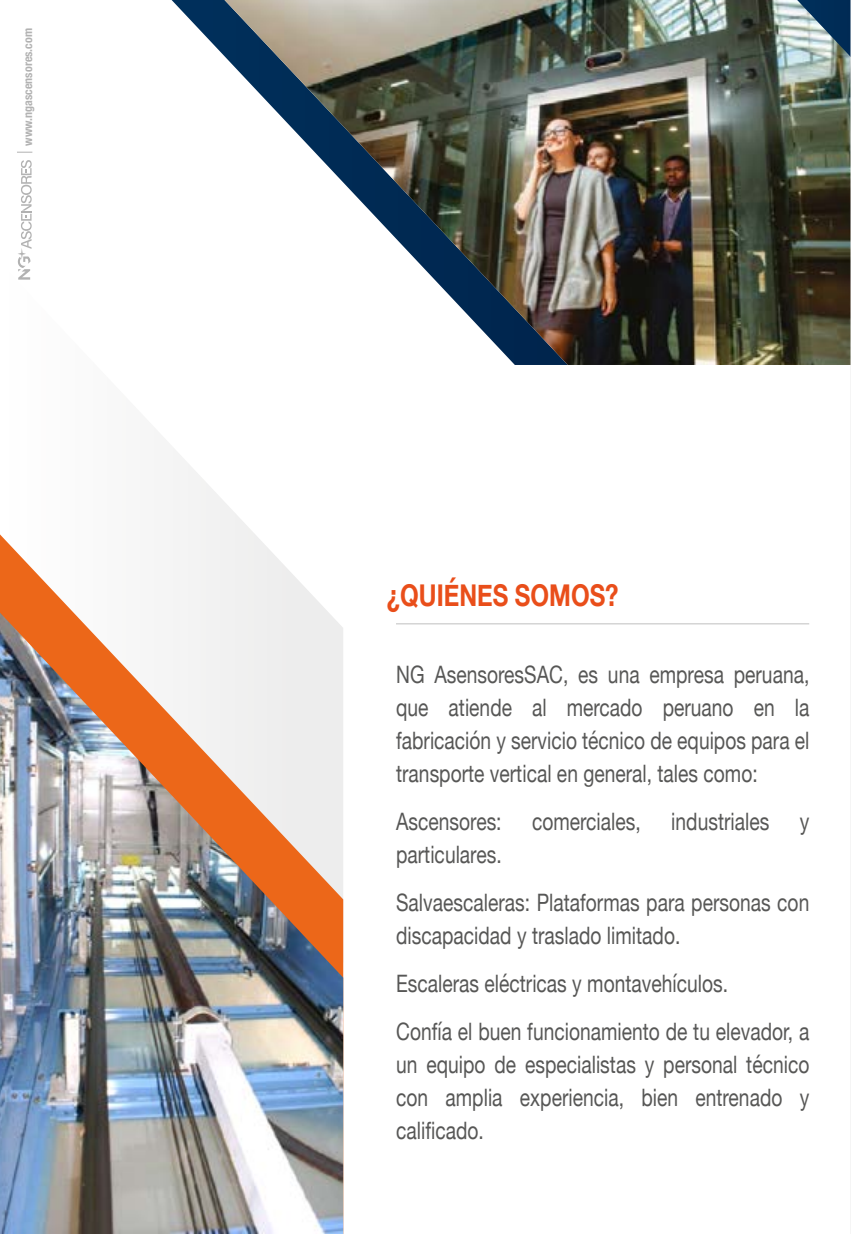
<style>
.page{position:relative;width:851px;height:1234px;background:#fff}
.page>*{position:absolute;margin:0;border:0;box-sizing:border-box;transform-origin:0 0}
.t1{font:700 30px "Helvetica Neue";color:#e94e1a;scale:.8 1}
.t2{font:24px/33px "Helvetica Neue";color:#575756;text-align:justify;scale:.8 1}
.t3{font:700 condensed 12px "Helvetica Neue";color:#b2b2b2}
</style>
<div class="page">
<svg style="left:172px;top:0;width:52px;height:56px"></svg>
<svg style="left:18px;top:279px;width:236px;height:255px"></svg>
<svg style="left:0;top:534px;width:328px;height:78px;fill:#f5f5f5"></svg>
<img style="left:0;top:612px;width:343px;height:621px">
<hr style="left:396px;top:623px;width:413px;height:1px;background:#c6c6c6">
<img style="left:224px;top:0;width:626px;height:365px">
<svg style="left:797px;top:0;width:53px;height:57px;background:#617e90"></svg>
<svg style="left:18px;top:160px;width:14px;height:119px"></svg>
<svg style="left:17px;top:152px;width:15px;height:1px"></svg>
<hr style="left:850px;top:0;width:1px;height:1233px;background:#ededed">
<p class="t3" style="left:18px;top:145px;width:119px;rotate:-90deg">www.ngascensores.com</p>
<p class="t1" style="left:387px;top:571px;width:291px">¿QUIÉNES SOMOS?</p>
<p class="t2" style="left:396px;top:659px;width:518px">NG AsensoresSAC, es una empresa peruana, que atiende al mercado peruano en la fabricación y servicio técnico de equipos para el transporte vertical en general, tales como:</p>
<p class="t2" style="left:396px;top:806px;width:133px">Ascensores:</p>
<p class="t2" style="left:532px;top:806px;width:137px">comerciales,</p>
<p class="t2" style="left:671px;top:806px;width:124px">industriales</p>
<p class="t2" style="left:799px;top:806px;width:13px">y</p>
<p class="t2" style="left:396px;top:831px;width:518px;line-height:48px">particulares.<br>Salvaescaleras: Plataformas para personas con</p>
<p class="t2" style="left:396px;top:912px;width:518px;line-height:48px;text-align:left">discapacidad y traslado limitado.<br>Escaleras eléctricas y montavehículos.<br>Confía el buen funcionamiento de tu elevador, a</p>
<p class="t2" style="left:396px;top:1049px;width:518px">un equipo de especialistas y personal técnico con amplia experiencia, bien entrenado y calificado.</p>
</div>
